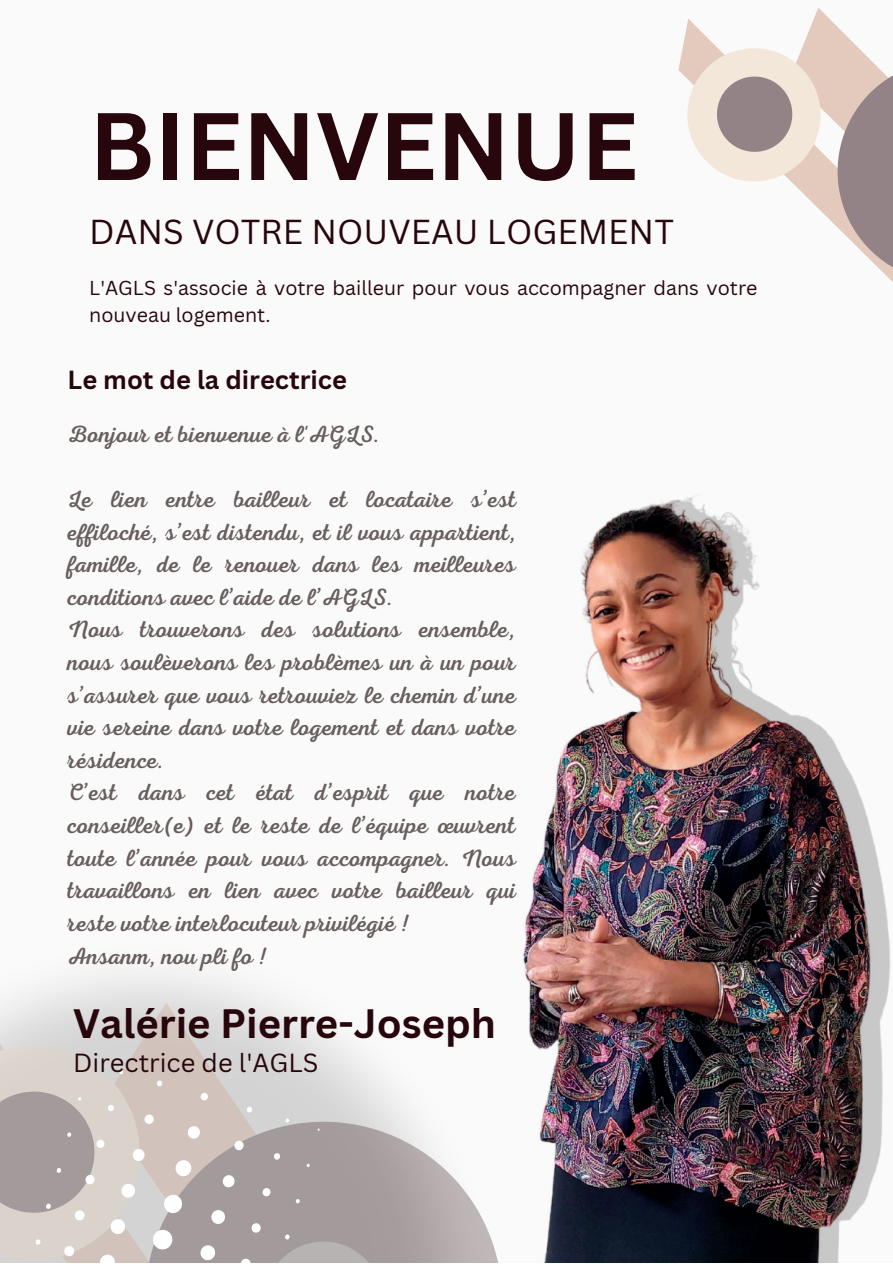
<style>
.page{position:relative;width:893px;height:1264px;background:#fff}
.page>*{position:absolute;margin:0;border:0;box-sizing:border-box;transform-origin:0 0}
.t1{font:700 93.45px "Canva Sans";color:#27060c}
.t2{font:700 39.9px "Canva Sans";color:#27060c}
.t3{font:33.75px "Canva Sans";color:#27060c}
.t4{font:700 25.5px "Canva Sans";color:#27060c}
.t5{font:25.5px "Canva Sans";color:#27060c}
.t6{font:23.7px/32.5px "Nexa Script";color:#675e5d}
.t7{font:19.65px/27px "Canva Sans";color:#27060c}
</style>
<div class="page">
<div style="left:0;top:0;width:892px;height:1262px;background:#fafafa"></div>
<div style="left:0;top:978px;width:246px;height:48px;background:#eee"></div>
<svg style="left:16px;top:994px;width:298px;height:32px;fill:#e3e3e3"></svg>
<svg style="left:392px;top:1097px;width:54px;height:165px;fill:#b2a9aa"></svg>
<svg style="left:0;top:1026px;width:392px;height:237px;background:#c5bebc"></svg>
<svg style="left:687px;top:8px;width:205px;height:273px"></svg>
<img style="left:878px;top:861px;width:12px;height:301px">
<img style="left:446px;top:497px;width:432px;height:765px">
<h1 class="t1" style="left:89px;top:80px;width:550px">BIENVENUE</h1>
<h3 class="t3" style="left:89px;top:207px;width:586px">DANS VOTRE NOUVEAU LOGEMENT</h3>
<p class="t7" style="left:89px;top:273px;width:669px">L'AGLS s'associe à votre bailleur pour vous accompagner dans votre nouveau logement.</p>
<p class="t4" style="left:68px;top:361px;width:281px">Le mot de la directrice</p>
<p class="t6" style="left:68px;top:418px;width:313px">Bonjour et bienvenue à l'AGLS.</p>
<p class="t6" style="left:68px;top:483px;width:450px">Le lien entre bailleur et locataire s’est effiloché, s’est distendu, et il vous appartient, famille, de le renouer dans les meilleures conditions avec l’aide de l’AGLS.<br>Nous trouverons des solutions ensemble, nous soulèverons les problèmes un à un pour s’assurer que vous retrouviez le chemin d’une vie sereine dans votre logement et dans votre résidence.<br>C’est dans cet état d’esprit que notre conseiller(e) et le reste de l’équipe œuvrent toute l’année pour vous accompagner. Nous travaillons en lien avec votre bailleur qui reste votre interlocuteur privilégié !<br>Ansanm, nou pli fo !</p>
<h2 class="t2" style="left:73px;top:995px;width:424px">Valérie Pierre-Joseph</h2>
<p class="t5" style="left:73px;top:1044px;width:247px">Directrice de l'AGLS</p>
</div>
